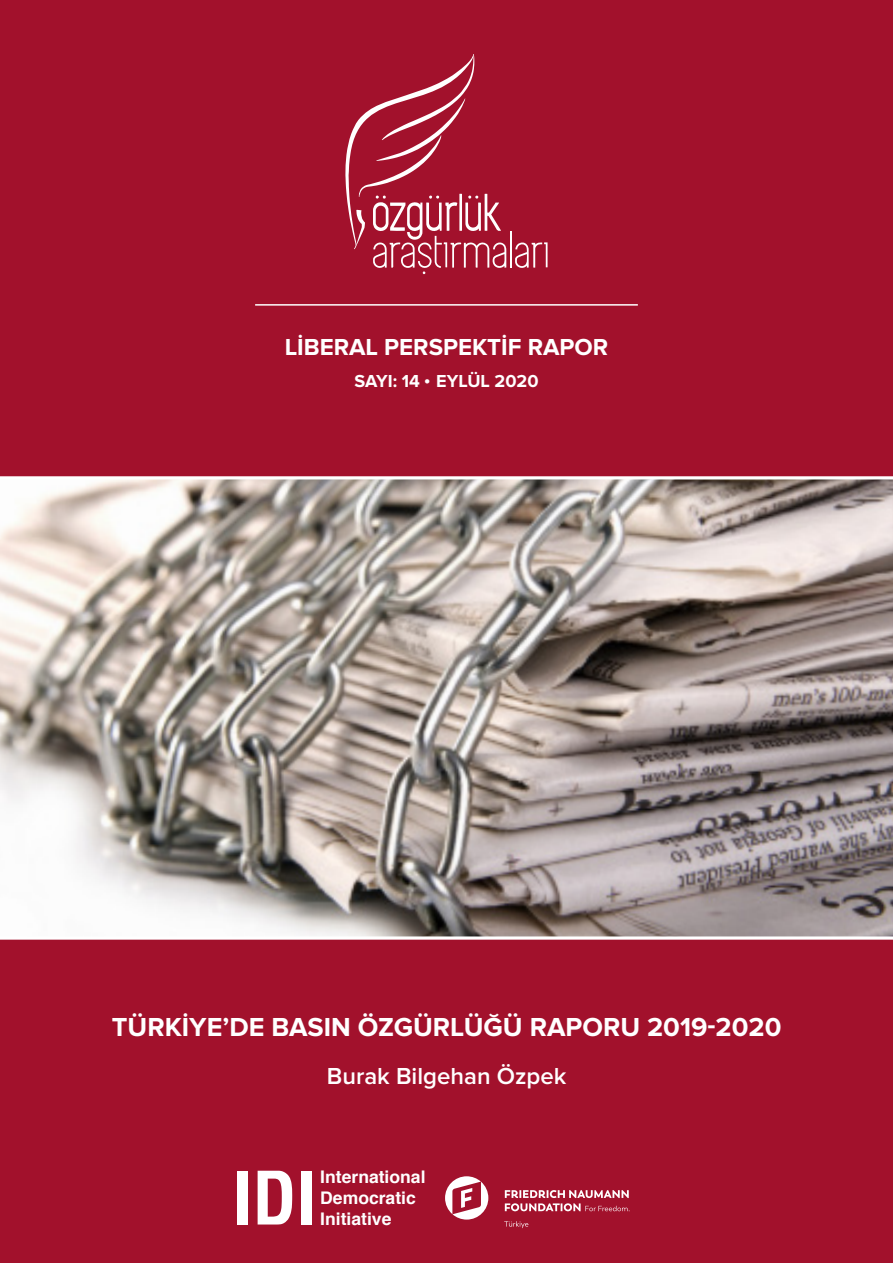
<style>
.page{position:relative;width:893px;height:1263px;background:#a2112c}
.page>*{position:absolute;margin:0;border:0;box-sizing:border-box;transform-origin:0 0}
.t1{font:700 condensed 71.7px "Helvetica LT";color:#fff}
.Kapak_-_Rapor_Adı{font:700 27px "Proxima Nova";color:#fff}
.Kapak_-_Tür{font:700 24px "Proxima Nova";color:#fff}
.Kapak_-_Yazar{font:600 24px "Proxima Nova";color:#fff}
.Kapak_-_No__Tarih{font:700 18px "Proxima Nova";color:#fff}
.t2{font:700 17.4px/20.9px "Helvetica";color:#fff}
</style>
<div class="page">
<svg style="left:0;top:476px;width:893px;height:464px;background:#aca29d"></svg>
<hr style="left:255px;top:304px;width:383px;height:2px;background:#fff">
<hr style="left:510px;top:232px;width:1px;height:36px;background:#fff">
<svg style="left:515px;top:242px;width:33px;height:26px"></svg>
<svg style="left:345px;top:54px;width:161px;height:221px"></svg>
<svg style="left:445px;top:1176px;width:43px;height:43px"></svg>
<svg style="left:505px;top:1190px;width:124px;height:21px"></svg>
<svg style="left:504px;top:1221px;width:24px;height:7px"></svg>
<p class="Kapak_-_Tür" style="left:285px;top:333px;width:318px">LIBERAL PERSPEKTIF RAPOR</p>
<p class="Kapak_-_No__Tarih" style="left:354px;top:371px;width:185px">SAYI: 14 EYLÜL 2020</p>
<p class="Kapak_-_Rapor_Adı" style="left:112px;top:1011px;width:51px">TÜRKIYE</p>
<p class="Kapak_-_Rapor_Adı" style="left:222px;top:1011px;width:561px">’DE BASI N ÖZGÜRLÜĞÜ RAPORU 2019-2020</p>
<p class="Kapak_-_Yazar" style="left:327px;top:1062px;width:241px">Burak Bilgehan Özpek</p>
<h1 class="t1" style="left:232px;top:1153px;width:86px">IDI</h1>
<p class="t2" style="left:320px;top:1167px;width:107px">International<br>Democratic</p>
<p class="t2" style="left:320px;top:1208px;width:73px">Initiative</p>
</div>
